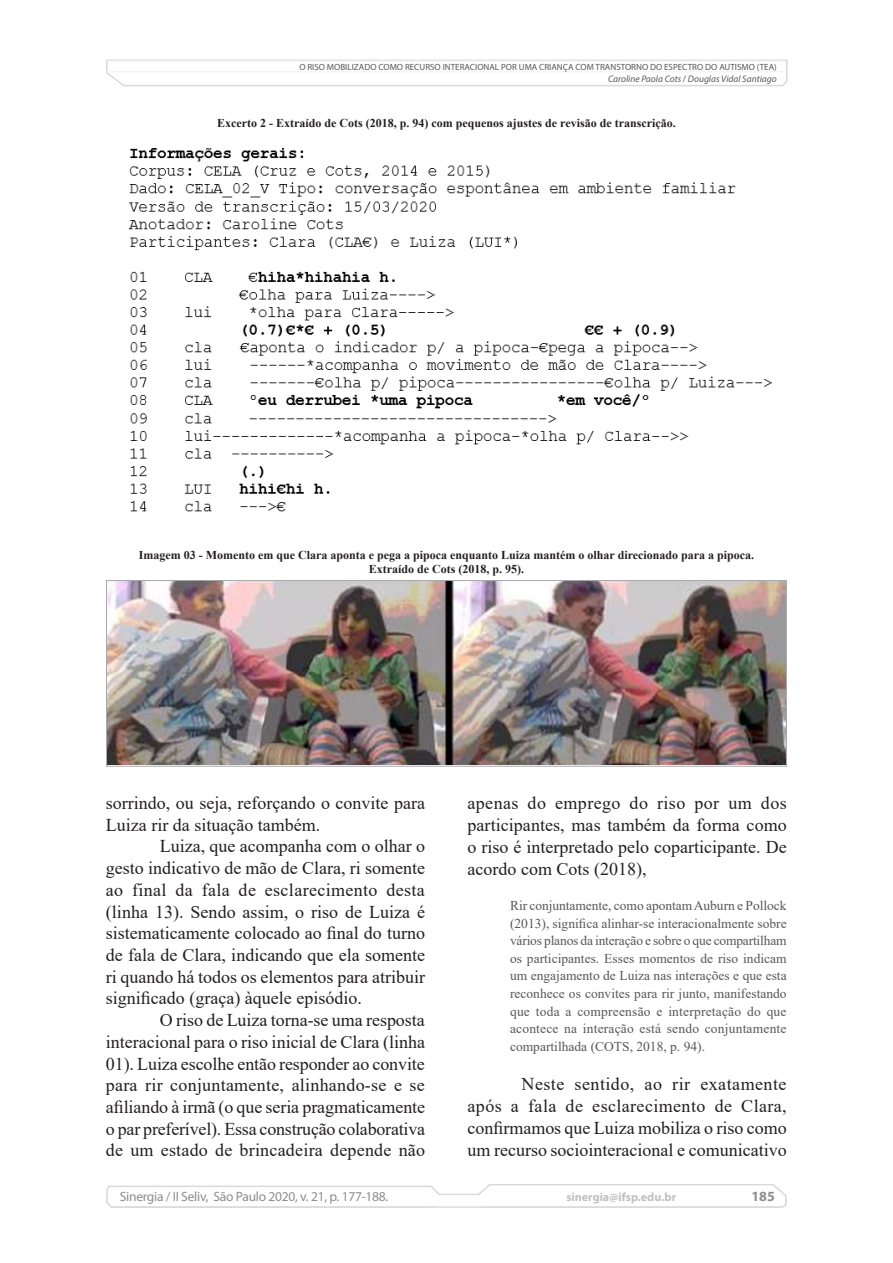
<style>
.page{position:relative;width:893px;height:1263px;background:#fff}
.page>*{position:absolute;margin:0;border:0;box-sizing:border-box;transform-origin:0 0}
.Parágrafo_básico{font:18px/21.8px "Times New Roman";color:#231f20;text-align:justify}
.t1{font:700 14.1px "Myriad Pro";color:#8d8d8d}
.Parágrafo_básico-2{font:13.5px/17.5px "Times New Roman";letter-spacing:.015em;color:#57585a;text-align:justify}
.t2{font:13.5px "Myriad Pro";letter-spacing:-.02em;color:#8d8d8d}
.t3{font:700 12px "Times New Roman";color:#231f20}
.t4{font:700 12px "Myriad Pro";color:#c0c0c0}
.t5{font:italic 9.45px "Myriad Pro";color:#57585a}
.t6{font:9px "Myriad Pro";color:#57585a}
.s1{font-style:normal}
</style>
<div class="page">
<svg style="left:106px;top:59px;width:682px;height:28px"></svg>
<svg style="left:106px;top:1184px;width:681px;height:24px"></svg>
<div style="left:428px;top:1195px;width:60px;height:11px;background:#fff"></div>
<hr style="left:107px;top:60px;width:678px;height:2px;background:#f5f5f6">
<hr style="left:107px;top:71px;width:678px;height:1px;background:#f5f5f6">
<img style="left:128px;top:148px;width:644px;height:364px">
<img style="left:108px;top:582px;width:677px;height:182px">
<div style="left:106px;top:580px;width:681px;height:186px;border:1px solid #a8a9ad"></div>
<p class="t6" style="left:299px;top:61px;width:479px">O RISO MOBILIZADO COMO RECURSO INTERACIONAL POR UMA CRIANÇA COM TRANSTORNO DO ESPECTRO DO AUTISMO (TEA)</p>
<p class="t5" style="left:608px;top:73px;width:170px">Caroline Paola Cots <span class="s1">/</span> Douglas Vidal Santiago</p>
<p class="t3" style="left:217px;top:114px;width:460px">Excerto 2 - Extraído de Cots (2018, p. 94) com pequenos ajustes de revisão de transcrição.</p>
<p class="t3" style="left:139px;top:546px;width:617px">Imagem 03 - Momento em que Clara aponta e pega a pipoca enquanto Luiza mantém o olhar direcionado para a pipoca.</p>
<p class="t3" style="left:369px;top:561px;width:157px">Extraído de Cots (2018, p. 95).</p>
<p class="Parágrafo_básico" style="left:106px;top:792px;width:321px">sorrindo, ou seja, reforçando o convite para<br>Luiza rir da situação também.</p>
<p class="Parágrafo_básico" style="left:106px;top:835px;width:321px;text-indent:54px">Luiza, que acompanha com o olhar o gesto indicativo de mão de Clara, ri somente ao final da fala de esclarecimento desta (linha 13). Sendo assim, o riso de Luiza é sistematicamente colocado ao final do turno de fala de Clara, indicando que ela somente ri quando há todos os elementos para atribuir significado (graça) àquele episódio.</p>
<p class="Parágrafo_básico" style="left:106px;top:1008px;width:321px;text-indent:54px">O riso de Luiza torna-se uma resposta interacional para o riso inicial de Clara (linha 01). Luiza escolhe então responder ao convite para rir conjuntamente, alinhando-se e se afiliando à irmã (o que seria pragmaticamente o par preferível). Essa construção colaborativa de um estado de brincadeira depende não</p>
<p class="Parágrafo_básico" style="left:468px;top:791px;width:321px">apenas do emprego do riso por um dos participantes, mas também da forma como o riso é interpretado pelo coparticipante. De acordo com Cots (2018),</p>
<p class="Parágrafo_básico-2" style="left:510px;top:896px;width:278px">Rir conjuntamente, como apontam Auburn e Pollock (2013), significa alinhar-se interacionalmente sobre vários planos da interação e sobre o que compartilham os participantes. Esses momentos de riso indicam um engajamento de Luiza nas interações e que esta reconhece os convites para rir junto, manifestando que toda a compreensão e interpretação do que acontece na interação está sendo conjuntamente compartilhada (COTS, 2018, p. 94).</p>
<p class="Parágrafo_básico" style="left:468px;top:1072px;width:321px;text-indent:54px">Neste sentido, ao rir exatamente após a fala de esclarecimento de Clara, confirmamos que Luiza mobiliza o riso como um recurso sociointeracional e comunicativo</p>
<p class="t2" style="left:120px;top:1188px;width:270px">Sinergia / II Seliv, São Paulo 2020, v. 21, p. 177-188.</p>
<p class="t4" style="left:566px;top:1189px;width:111px">sinergia@ifsp.edu.br</p>
<p class="t1" style="left:751px;top:1187px;width:25px">185</p>
</div>
